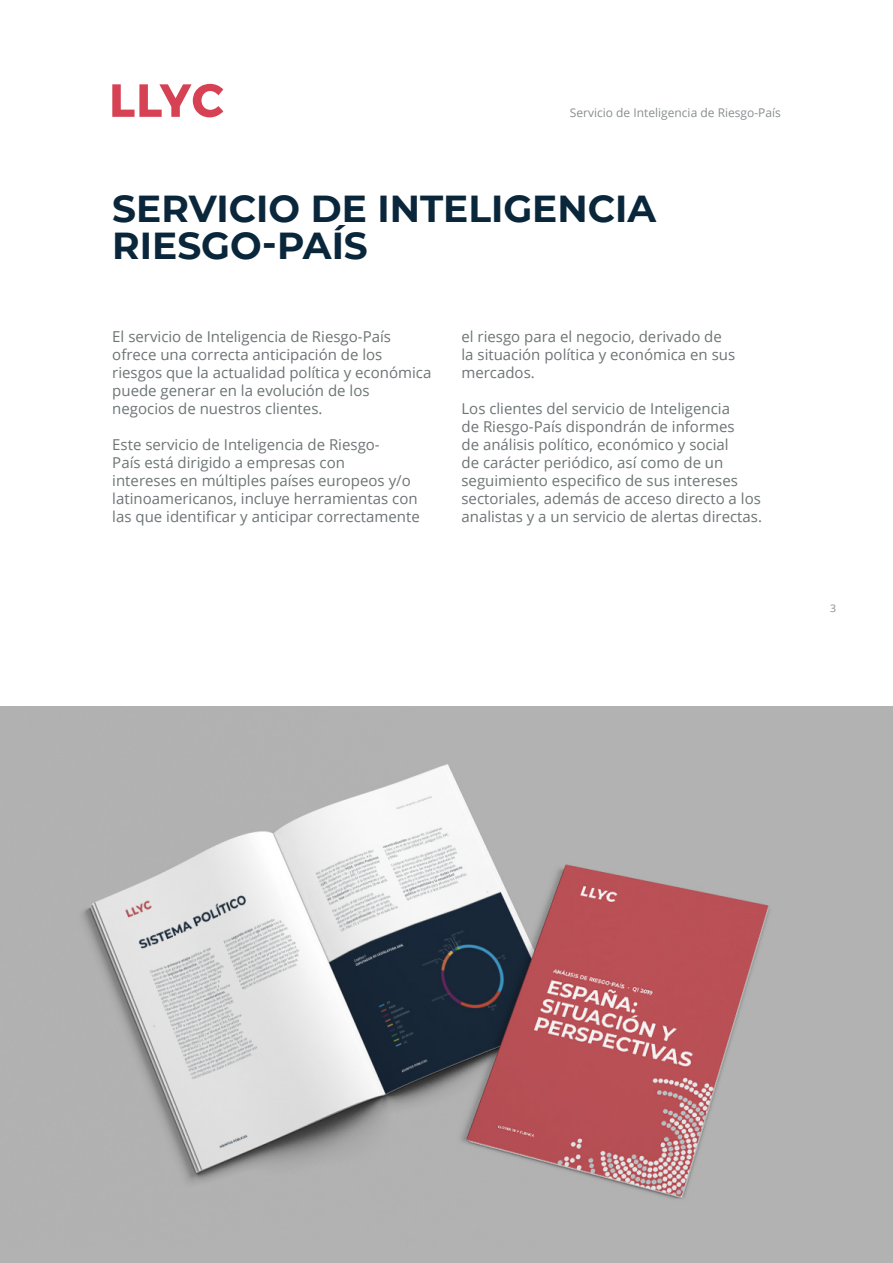
<style>
.page{position:relative;width:893px;height:1263px;background:#fff}
.page>*{position:absolute;margin:0;border:0;box-sizing:border-box;transform-origin:0 0}
.t1{font:700 37.5px/37.5px "Montserrat";color:#0a263b}
.t2{font:15px/18px "Open Sans";color:#6d7475}
.t3{font:12px "Open Sans";color:#878e90}
.t4{font:10.5px "Open Sans";color:#878e90}
</style>
<div class="page">
<svg style="left:112px;top:84px;width:111px;height:33px"></svg>
<img style="left:0;top:707px;width:893px;height:556px">
<p class="t3" style="left:570px;top:105px;width:213px">Servicio de Inteligencia de Riesgo-País</p>
<h1 class="t1" style="left:112px;top:188px;width:545px">SERVICIO DE INTELIGENCIA<br>RIESGO-PAÍS</h1>
<p class="t2" style="left:112px;top:327px;width:321px">El servicio de Inteligencia de Riesgo-País ofrece una correcta anticipación de los riesgos que la actualidad política y económica puede generar en la evolución de los negocios de nuestros clientes.</p>
<p class="t2" style="left:112px;top:435px;width:309px">Este servicio de Inteligencia de Riesgo-<br>País está dirigido a empresas con<br>intereses en múltiples países europeos y/o latinoamericanos, incluye herramientas con las que identificar y anticipar correctamente</p>
<p class="t2" style="left:461px;top:327px;width:275px">el riesgo para el negocio, derivado de la situación política y económica en sus mercados.</p>
<p class="t2" style="left:461px;top:399px;width:302px">Los clientes del servicio de Inteligencia<br>de Riesgo-País dispondrán de informes<br>de análisis político, económico y social<br>de carácter periódico, así como de un seguimiento especifico de sus intereses sectoriales, además de acceso directo a los analistas y a un servicio de alertas directas.</p>
<p class="t4" style="left:830px;top:601px;width:8px">3</p>
</div>
